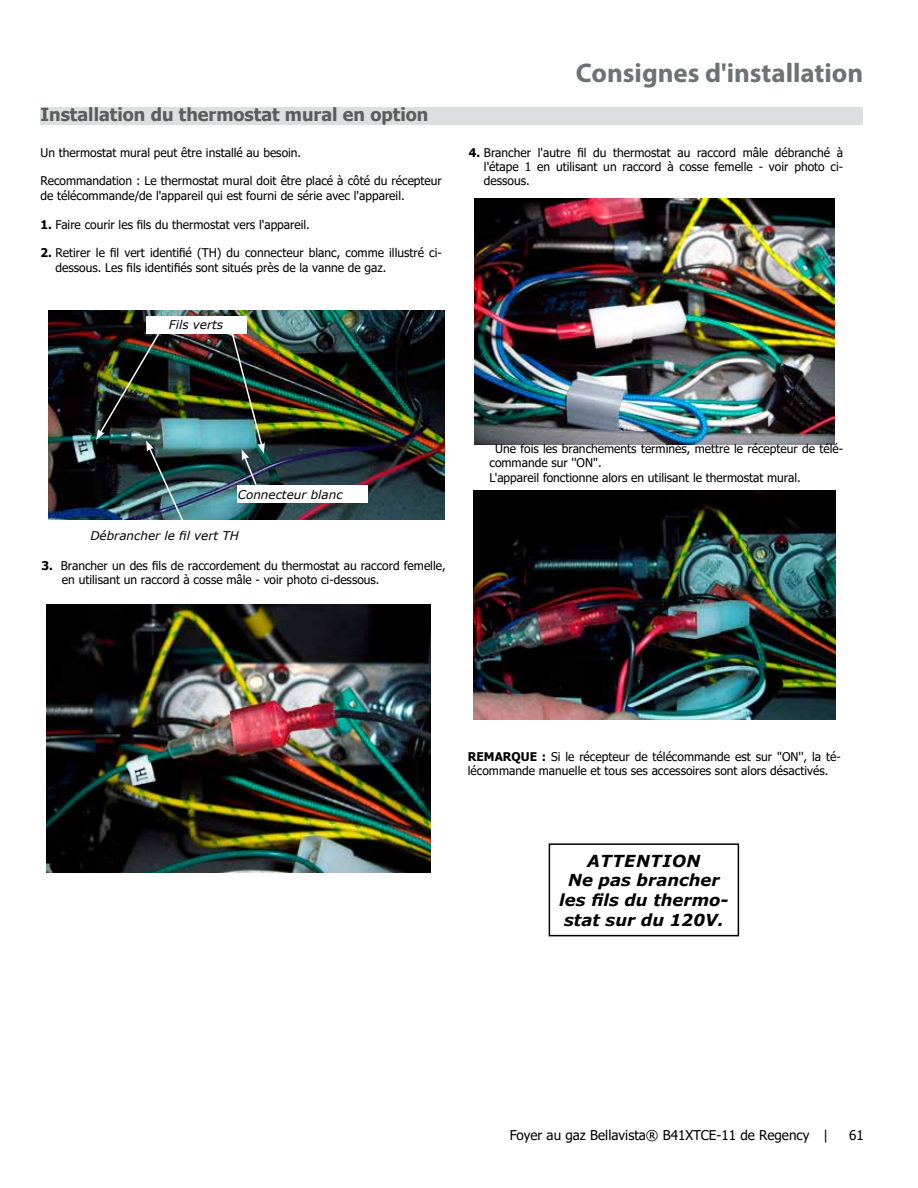
<style>
.page{position:relative;width:918px;height:1188px;background:#fff}
.page>*{position:absolute;margin:0;border:0;box-sizing:border-box;transform-origin:0 0}
.t1{font:700 27px "Myriad Pro";color:#6d7373}
.t2{font:700 18px "Tahoma";color:#585e5c}
.t3{font:italic 700 16.5px/19.8px "Verdana";color:#000;text-align:center}
.t4{font:13.5px "Tahoma";color:#000}
.t5{font:12px/14.4px "Tahoma";color:#000}
.t6{font:italic 12px "Verdana";color:#000}
.s1{font-weight:700}
</style>
<div class="page">
<div style="left:40px;top:107px;width:823px;height:17px;background:#dcdfe0"></div>
<img style="left:48px;top:311px;width:396px;height:208px">
<div style="left:146px;top:316px;width:100px;height:17px;background:#fff"></div>
<div style="left:238px;top:486px;width:130px;height:17px;background:#fff"></div>
<img style="left:96px;top:330px;width:88px;height:190px">
<img style="left:230px;top:332px;width:35px;height:155px">
<img style="left:46px;top:605px;width:385px;height:268px">
<img style="left:474px;top:198px;width:360px;height:246px">
<img style="left:473px;top:490px;width:363px;height:229px">
<div style="left:549px;top:843px;width:190px;height:93px;border:2px solid #000"></div>
<h2 class="t2" style="left:40px;top:101px;width:389px">Installation du thermostat mural en option</h2>
<p class="t5" style="left:40px;top:146px;width:262px">Un thermostat mural peut être installé au besoin.</p>
<p class="t5" style="left:40px;top:174px;width:403px">Recommandation : Le thermostat mural doit être placé à côté du récepteur de télécommande/de l'appareil qui est fourni de série avec l'appareil.</p>
<p class="t5" style="left:40px;top:218px;width:271px"><span class="s1">1.</span> Faire courir les fils du thermostat vers l'appareil.</p>
<p class="t5" style="left:56px;top:246px;width:388px;text-indent:-15px"><span class="s1">2.</span> Retirer le fil vert identifié (TH) du connecteur blanc, comme illustré ci&shy;dessous. Les fils identifiés sont situés près de la vanne de gaz.</p>
<p class="t6" style="left:169px;top:317px;width:56px">Fils verts</p>
<h1 class="t1" style="left:576px;top:55px;width:289px">Consignes d'installation</h1>
<p class="t5" style="left:484px;top:146px;width:361px;text-align:justify;text-indent:-15px"><span class="s1">4.</span> Brancher l'autre fil du thermostat au raccord mâle débranché à l'étape 1 en utilisant un raccord à cosse femelle - voir photo ci&shy;dessous.</p>
<p class="t6" style="left:238px;top:486px;width:106px">Connecteur blanc</p>
<p class="t6" style="left:90px;top:527px;width:150px">Débrancher le fil vert TH</p>
<p class="t5" style="left:62px;top:559px;width:385px;text-indent:-20px"><span class="s1">3.</span> Brancher un des fils de raccordement du thermostat au raccord femelle, en utilisant un raccord à cosse mâle - voir photo ci-dessous.</p>
<p class="t5" style="left:490px;top:442px;width:355px;text-indent:6px">Une fois les branchements terminés, mettre le récepteur de télé&shy;commande sur ''ON''.<br>L'appareil fonctionne alors en utilisant le thermostat mural.</p>
<p class="t5" style="left:468px;top:750px;width:374px"><span class="s1">REMARQUE :</span> Si le récepteur de télécommande est sur ''ON'', la té&shy;lécommande manuelle et tous ses accessoires sont alors désactivés.</p>
<h3 class="t3" style="left:559px;top:850px;width:171px">ATTENTION<br>Ne pas brancher les fils du thermo&shy;stat sur du 120V.</h3>
<p class="t4" style="left:510px;top:1126px;width:320px">Foyer au gaz Bellavista® B41XTCE-11 de Regency |</p>
<p class="t4" style="left:849px;top:1126px;width:16px">61</p>
</div>
